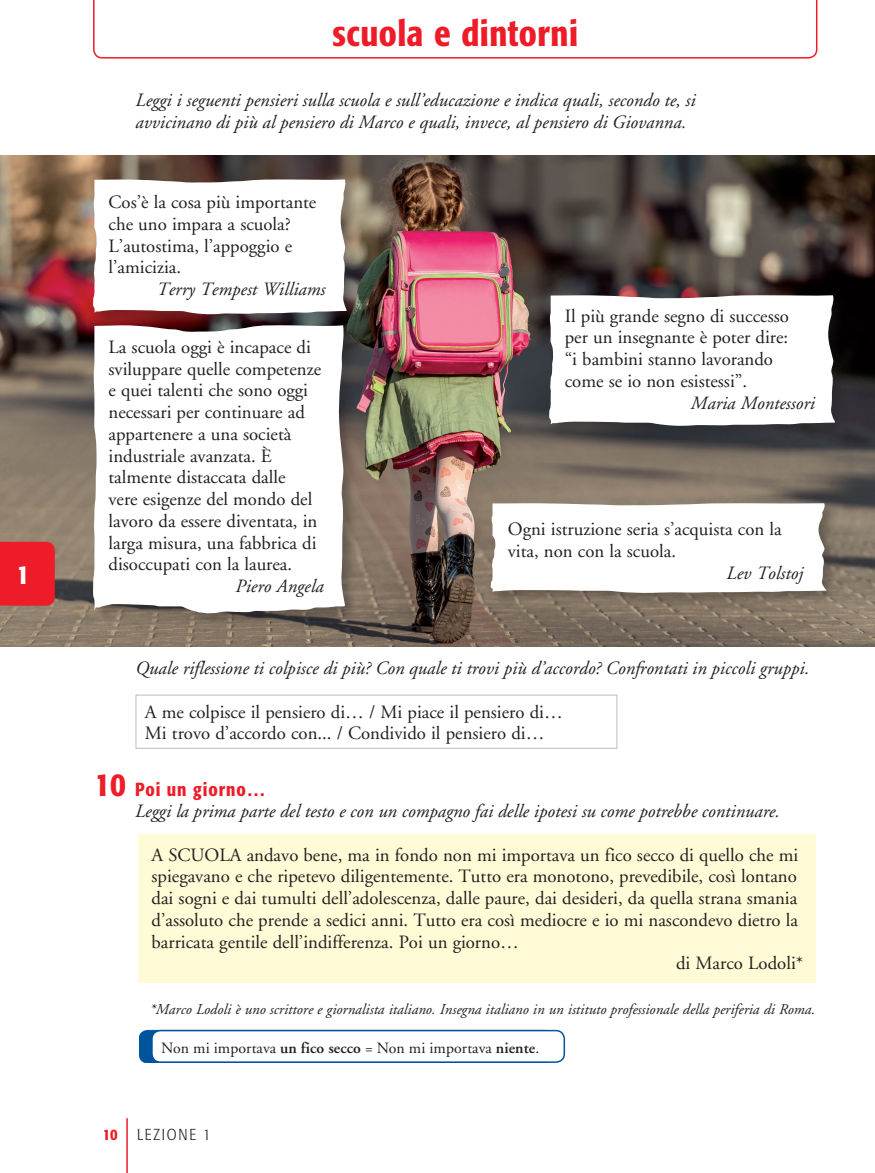
<style>
.page{position:relative;width:875px;height:1173px;background:#fff}
.page>*{position:absolute;margin:0;border:0;box-sizing:border-box;transform-origin:0 0}
.t1{font:500 condensed 36px "Formata";letter-spacing:.015em;color:#ee1c28}
.t2{font:500 condensed 27px "Formata";color:#fff}
.t3{font:18.75px/21.8px "Adobe Garamond";color:#231f20}
.t4{font:italic 18.75px/21.8px "Adobe Garamond";color:#231f20}
.t5{font:500 condensed 18.75px "Formata";letter-spacing:.05em;color:#ee1c28}
.t6{font:15.75px "Adobe Garamond";letter-spacing:.005em;color:#231f20}
.t7{font:300 condensed 15.75px "Formata";letter-spacing:.115em;color:#231f20}
.t8{font:italic 15px "Adobe Garamond";color:#231f20}
.s1{font-size:33px}
.s2{font-weight:600}
.s3{font-weight:500;color:#ee1c28}
</style>
<div class="page">
<img style="left:0;top:155px;width:875px;height:492px">
<div style="left:136px;top:694px;width:481px;height:54px;border:1px solid #bcbdc0"></div>
<div style="left:139px;top:834px;width:677px;height:148px;background:#fffbd6"></div>
<div style="left:91px;top:323px;width:268px;height:305px;background:#231f20;opacity:.35"></div>
<svg style="left:93px;top:329px;width:253px;height:285px"></svg>
<div style="left:91px;top:177px;width:270px;height:152px;background:#231f20;opacity:.35"></div>
<svg style="left:93px;top:179px;width:254px;height:136px"></svg>
<div style="left:488px;top:501px;width:352px;height:106px;background:#231f20;opacity:.35"></div>
<svg style="left:490px;top:503px;width:337px;height:90px"></svg>
<div style="left:547px;top:293px;width:302px;height:147px;background:#231f20;opacity:.35"></div>
<svg style="left:549px;top:295px;width:287px;height:131px"></svg>
<div style="left:0;top:542px;width:55px;height:63px;background:#ee1c28"></div>
<hr style="left:126px;top:1118px;width:2px;height:55px;background:#ee1c28">
<svg style="left:93px;top:0;width:724px;height:59px"></svg>
<div style="left:139px;top:1029px;width:414px;height:34px;background:#01539e"></div>
<div style="left:152px;top:1030px;width:412px;height:32px;background:#fff;border-radius:9px"></div>
<div style="left:151px;top:1029px;width:414px;height:33px;border:2px solid #01539e;border-radius:9px"></div>
<h2 class="t2" style="left:16px;top:558px;width:14px">1</h2>
<h1 class="t1" style="left:332px;top:11px;width:247px">scuola e dintorni</h1>
<p class="t4" style="left:136px;top:90px;width:562px">Leggi i seguenti pensieri sulla scuola e sull’educazione e indica quali, secondo te, si avvicinano di più al pensiero di Marco e quali, invece, al pensiero di Giovanna.</p>
<p class="t3" style="left:109px;top:192px;width:209px">Cos’è la cosa più importante che uno impara a scuola?<br>L’autostima, l’appoggio e l’amicizia.</p>
<p class="t4" style="left:157px;top:279px;width:170px">Terry Tempest Williams</p>
<p class="t3" style="left:109px;top:336px;width:214px">La scuola oggi è incapace di sviluppare quelle competenze e quei talenti che sono oggi necessari per continuare ad appartenere a una società industriale avanzata. È talmente distaccata dalle<br>vere esigenze del mondo del lavoro da essere diventata, in larga misura, una fabbrica di disoccupati con la laurea.</p>
<p class="t4" style="left:235px;top:576px;width:90px">Piero Angela</p>
<p class="t3" style="left:565px;top:305px;width:226px">Il più grande segno di successo per un insegnante è poter dire: “i bambini stanno lavorando come se io non esistessi”.</p>
<p class="t4" style="left:691px;top:392px;width:126px">Maria Montessori</p>
<p class="t3" style="left:508px;top:519px;width:275px">Ogni istruzione seria s’acquista con la vita, non con la scuola.</p>
<p class="t4" style="left:726px;top:563px;width:78px">Lev Tolstoj</p>
<p class="t4" style="left:136px;top:658px;width:675px">Quale riflessione ti colpisce di più? Con quale ti trovi più d’accordo? Confrontati in piccoli gruppi.</p>
<p class="t3" style="left:145px;top:701px;width:419px">A me colpisce il pensiero di… / Mi piace il pensiero di…<br>Mi trovo d’accordo con... / Condivido il pensiero di…</p>
<p class="t5" style="left:94px;top:778px;width:173px"><span class="s1">10</span> Poi un giorno…</p>
<p class="t4" style="left:135px;top:801px;width:646px">Leggi la prima parte del testo e con un compagno fai delle ipotesi su come potrebbe continuare.</p>
<p class="t3" style="left:152px;top:844px;width:648px">A SCUOLA andavo bene, ma in fondo non mi importava un fico secco di quello che mi</p>
<p class="t3" style="left:152px;top:866px;width:647px">spiegavano e che ripetevo diligentemente. Tutto era monotono, prevedibile, così lontano</p>
<p class="t3" style="left:152px;top:887px;width:647px">dai sogni e dai tumulti dell’adolescenza, dalle paure, dai desideri, da quella strana smania</p>
<p class="t3" style="left:152px;top:909px;width:648px">d’assoluto che prende a sedici anni. Tutto era così mediocre e io mi nascondevo dietro la</p>
<p class="t3" style="left:152px;top:931px;width:369px">barricata gentile dell’indifferenza. Poi un giorno…</p>
<p class="t3" style="left:676px;top:953px;width:129px">di Marco Lodoli*</p>
<p class="t8" style="left:150px;top:1001px;width:667px">*Marco Lodoli è uno scrittore e giornalista italiano. Insegna italiano in un istituto professionale della periferia di Roma.</p>
<p class="t6" style="left:161px;top:1039px;width:380px">Non mi importava <span class="s2">un fico secco</span> = Non mi importava <span class="s2">niente</span>.</p>
<p class="t7" style="left:103px;top:1125px;width:109px"><span class="s3">10</span> LEZIONE 1</p>
</div>
